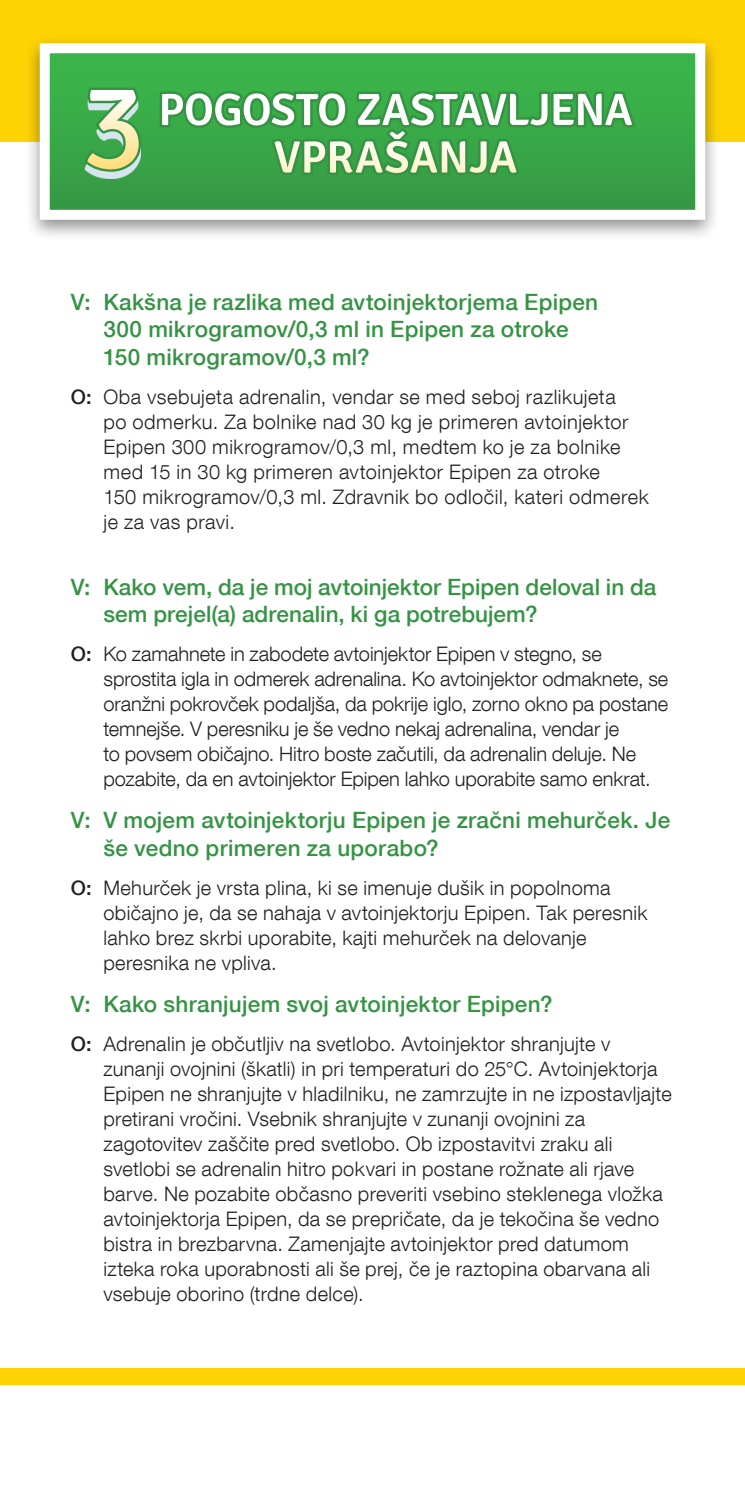
<style>
.page{position:relative;width:745px;height:1489px;background:#fff}
.page>*{position:absolute;margin:0;border:0;box-sizing:border-box;transform-origin:0 0}
.t1{font:120px "Signika";color:#fff}
.t2{font:600 45px "Signika";letter-spacing:-.01em;color:#fff}
.t3{font:500 22.5px/27.5px "Helvetica Neue LT Com";letter-spacing:.01em;color:#359444}
.t4{font:300 20px/25px "Helvetica Neue LT Com";letter-spacing:.015em;color:#231f20}
.t5{font:300 20px/25px "Helvetica Neue LT Com";letter-spacing:-.005em;color:#231f20}
.s1{font-weight:500}
</style>
<div class="page">
<div style="left:0;top:0;width:744px;height:142px;background:#fed304"></div>
<div style="left:0;top:1368px;width:744px;height:16px;background:#fed304"></div>
<div style="left:25px;top:35px;width:695px;height:207px;background:#231f20;opacity:.5"></div>
<div style="left:45px;top:48px;width:654px;height:167px;background:linear-gradient(to bottom,#3bb94b,#369844)"></div>
<div style="left:40px;top:43px;width:664px;height:177px;border:10px solid #fff"></div>
<svg style="left:157px;top:87px;width:480px;height:131px;background:#43a451"></svg>
<svg style="left:85px;top:174px;width:56px;height:5px"></svg>
<svg style="left:82px;top:85px;width:62px;height:89px;background:#65b476"></svg>
<h1 class="t1" style="left:81px;top:59px;width:65px">3</h1>
<h2 class="t2" style="left:158px;top:83px;width:475px">POGOSTO ZASTAVLJENA</h2>
<h2 class="t2" style="left:274px;top:131px;width:245px">VPRAŠANJA</h2>
<p class="t3" style="left:103px;top:287px;width:496px;text-indent:-32px">V: Kakšna je razlika med avtoinjektorjema Epipen<br>300 mikrogramov/0,3 ml in Epipen za otroke<br>150 mikrogramov/0,3 ml?</p>
<p class="t4" style="left:103px;top:384px;width:546px;text-indent:-32px"><span class="s1">O:</span> Oba vsebujeta adrenalin, vendar se med seboj razlikujeta<br>po odmerku. Za bolnike nad 30 kg je primeren avtoinjektor Epipen 300 mikrogramov/0,3 ml, medtem ko je za bolnike med 15 in 30 kg primeren avtoinjektor Epipen za otroke<br>150 mikrogramov/0,3 ml. Zdravnik bo odločil, kateri odmerek je za vas pravi.</p>
<p class="t3" style="left:103px;top:572px;width:554px;text-indent:-32px">V: Kako vem, da je moj avtoinjektor Epipen deloval in da sem prejel(a) adrenalin, ki ga potrebujem?</p>
<p class="t5" style="left:103px;top:641px;width:566px;text-indent:-32px"><span class="s1">O:</span> Ko zamahnete in zabodete avtoinjektor Epipen v stegno, se sprostita igla in odmerek adrenalina. Ko avtoinjektor odmaknete, se oranžni pokrovček podaljša, da pokrije iglo, zorno okno pa postane temnejše. V peresniku je še vedno nekaj adrenalina, vendar je<br>to povsem običajno. Hitro boste začutili, da adrenalin deluje. Ne pozabite, da en avtoinjektor Epipen lahko uporabite samo enkrat.</p>
<p class="t3" style="left:103px;top:806px;width:568px;text-indent:-32px">V: V mojem avtoinjektorju Epipen je zračni mehurček. Je še vedno primeren za uporabo?</p>
<p class="t4" style="left:103px;top:874px;width:545px;text-indent:-32px"><span class="s1">O:</span> Mehurček je vrsta plina, ki se imenuje dušik in popolnoma običajno je, da se nahaja v avtoinjektorju Epipen. Tak peresnik lahko brez skrbi uporabite, kajti mehurček na delovanje peresnika ne vpliva.</p>
<p class="t3" style="left:71px;top:989px;width:483px">V: Kako shranjujem svoj avtoinjektor Epipen?</p>
<p class="t4" style="left:103px;top:1030px;width:569px;text-indent:-32px"><span class="s1">O:</span> Adrenalin je občutljiv na svetlobo. Avtoinjektor shranjujte v zunanji ovojnini (škatli) in pri temperaturi do 25°C. Avtoinjektorja Epipen ne shranjujte v hladilniku, ne zamrzujte in ne izpostavljajte pretirani vročini. Vsebnik shranjujte v zunanji ovojnini za zagotovitev zaščite pred svetlobo. Ob izpostavitvi zraku ali svetlobi se adrenalin hitro pokvari in postane rožnate ali rjave barve. Ne pozabite občasno preveriti vsebino steklenega vložka avtoinjektorja Epipen, da se prepričate, da je tekočina še vedno bistra in brezbarvna. Zamenjajte avtoinjektor pred datumom izteka roka uporabnosti ali še prej, če je raztopina obarvana ali vsebuje oborino (trdne delce).</p>
</div>
